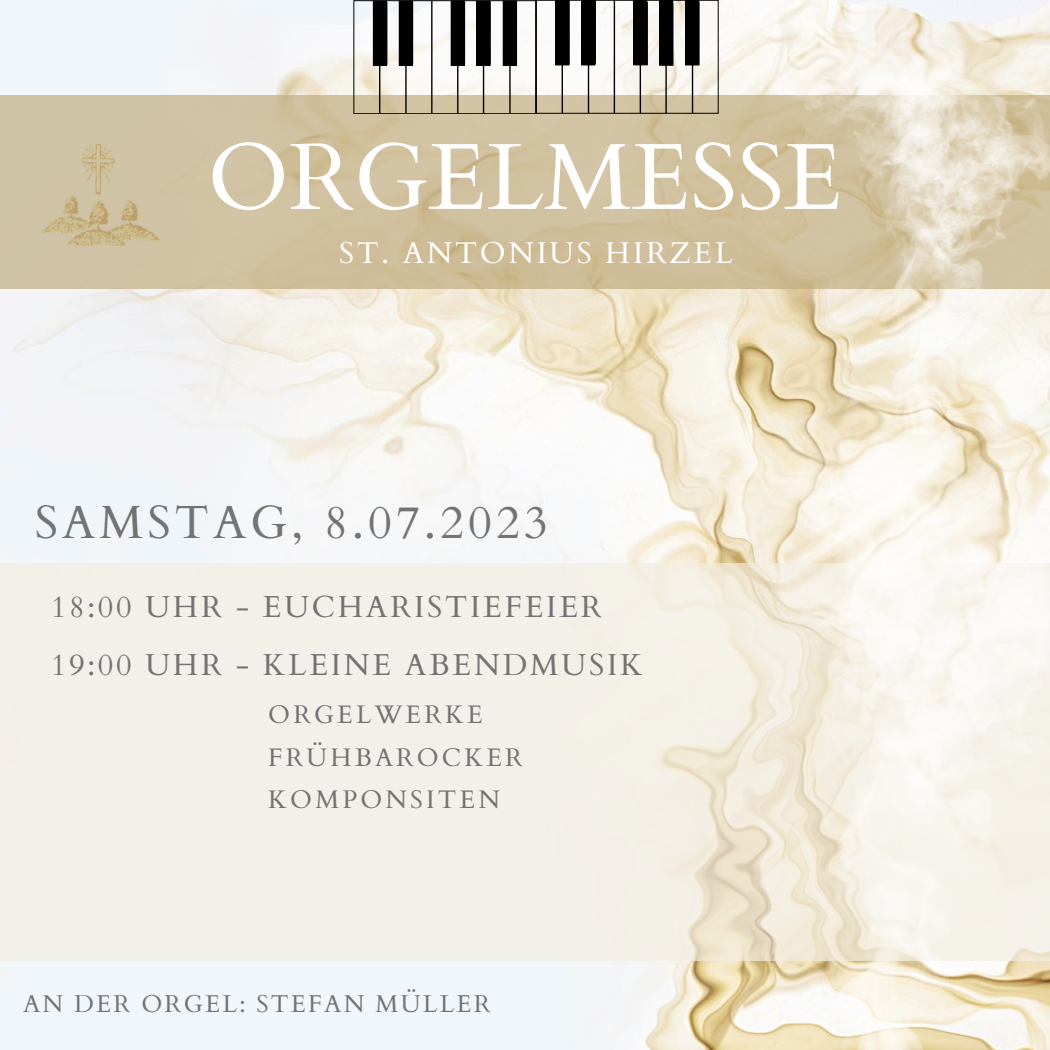
<style>
.page{position:relative;width:1050px;height:1050px;background:#fff}
.page>*{position:absolute;margin:0;border:0;box-sizing:border-box;transform-origin:0 0}
.t1{font:94.1px "Cardo";color:#fff}
.t2{font:46.5px "Cardo";letter-spacing:.09em;color:#737373}
.t3{font:30.4px/57.8px "Cardo";letter-spacing:.09em;color:#737373}
.t4{font:30px "Cardo";letter-spacing:.09em;color:#fff}
.t5{font:25.4px/42.6px "Cardo";letter-spacing:.125em;color:#737373}
.t6{font:24.4px "Cardo";letter-spacing:.09em;color:#737373}
</style>
<div class="page">
<img style="left:0;top:0;width:1050px;height:1050px">
<svg style="left:0;top:95px;width:789px;height:194px;background:#d0c09e"></svg>
<img style="left:35px;top:138px;width:131px;height:108px">
<img style="left:789px;top:21px;width:261px;height:356px">
<div style="left:0;top:563px;width:1050px;height:397px;background:#f2f0ea"></div>
<img style="left:659px;top:377px;width:391px;height:673px">
<div style="left:373px;top:1px;width:14px;height:65px;border:1px solid #000"></div>
<div style="left:399px;top:1px;width:14px;height:64px;border:1px solid #000"></div>
<div style="left:451px;top:1px;width:13px;height:64px;border:1px solid #000"></div>
<div style="left:477px;top:1px;width:13px;height:65px;border:1px solid #000"></div>
<div style="left:354px;top:0;width:182px;height:114px;border:1px solid #000"></div>
<hr style="left:379px;top:63px;width:1px;height:51px;background:#000">
<hr style="left:405px;top:63px;width:2px;height:50px;background:#000">
<hr style="left:457px;top:63px;width:1px;height:51px;background:#000">
<hr style="left:483px;top:63px;width:1px;height:51px;background:#000">
<hr style="left:509px;top:63px;width:2px;height:51px;background:#000">
<hr style="left:431px;top:1px;width:2px;height:113px;background:#000">
<div style="left:375px;top:3px;width:11px;height:60px;background:#000"></div>
<div style="left:374px;top:2px;width:13px;height:63px;border:3px solid #000"></div>
<div style="left:556px;top:0;width:13px;height:65px;border:1px solid #000"></div>
<div style="left:582px;top:0;width:13px;height:65px;border:1px solid #000"></div>
<div style="left:659px;top:1px;width:14px;height:64px;border:1px solid #000"></div>
<div style="left:536px;top:0;width:183px;height:114px;border:1px solid #000"></div>
<hr style="left:562px;top:62px;width:1px;height:51px;background:#000">
<hr style="left:588px;top:62px;width:1px;height:51px;background:#000">
<hr style="left:640px;top:63px;width:1px;height:50px;background:#000">
<hr style="left:665px;top:63px;width:2px;height:50px;background:#000">
<hr style="left:692px;top:62px;width:1px;height:51px;background:#000">
<hr style="left:614px;top:0;width:1px;height:113px;background:#000">
<div style="left:401px;top:3px;width:11px;height:60px;background:#000"></div>
<div style="left:399px;top:1px;width:14px;height:63px;border:3px solid #000"></div>
<div style="left:453px;top:3px;width:11px;height:60px;background:#000"></div>
<div style="left:451px;top:1px;width:14px;height:63px;border:3px solid #000"></div>
<div style="left:478px;top:3px;width:11px;height:60px;background:#000"></div>
<div style="left:477px;top:2px;width:14px;height:63px;border:3px solid #000"></div>
<div style="left:505px;top:3px;width:11px;height:60px;background:#000"></div>
<div style="left:503px;top:2px;width:14px;height:63px;border:3px solid #000"></div>
<div style="left:557px;top:2px;width:11px;height:60px;background:#000"></div>
<div style="left:556px;top:1px;width:13px;height:63px;border:3px solid #000"></div>
<div style="left:584px;top:2px;width:10px;height:60px;background:#000"></div>
<div style="left:582px;top:1px;width:14px;height:63px;border:3px solid #000"></div>
<div style="left:636px;top:4px;width:10px;height:60px;background:#000"></div>
<div style="left:634px;top:2px;width:14px;height:63px;border:3px solid #000"></div>
<div style="left:661px;top:4px;width:11px;height:60px;background:#000"></div>
<div style="left:660px;top:3px;width:13px;height:63px;border:3px solid #000"></div>
<div style="left:687px;top:4px;width:11px;height:60px;background:#000"></div>
<div style="left:686px;top:2px;width:13px;height:63px;border:3px solid #000"></div>
<h1 class="t1" style="left:208px;top:102px;width:636px">ORGELMESSE</h1>
<p class="t4" style="left:339px;top:229px;width:395px">ST. ANTONIUS HIRZEL</p>
<h2 class="t2" style="left:35px;top:485px;width:515px">SAMSTAG, 8.07.2023</h2>
<p class="t3" style="left:51px;top:576px;width:593px">18:00 UHR - EUCHARISTIEFEIER<br>19:00 UHR - KLEINE ABENDMUSIK</p>
<p class="t5" style="left:268px;top:692px;width:256px">ORGELWERKE<br>FRÜHBAROCKER<br>KOMPONSITEN</p>
<p class="t6" style="left:23px;top:984px;width:469px">AN DER ORGEL: STEFAN MÜLLER</p>
</div>
